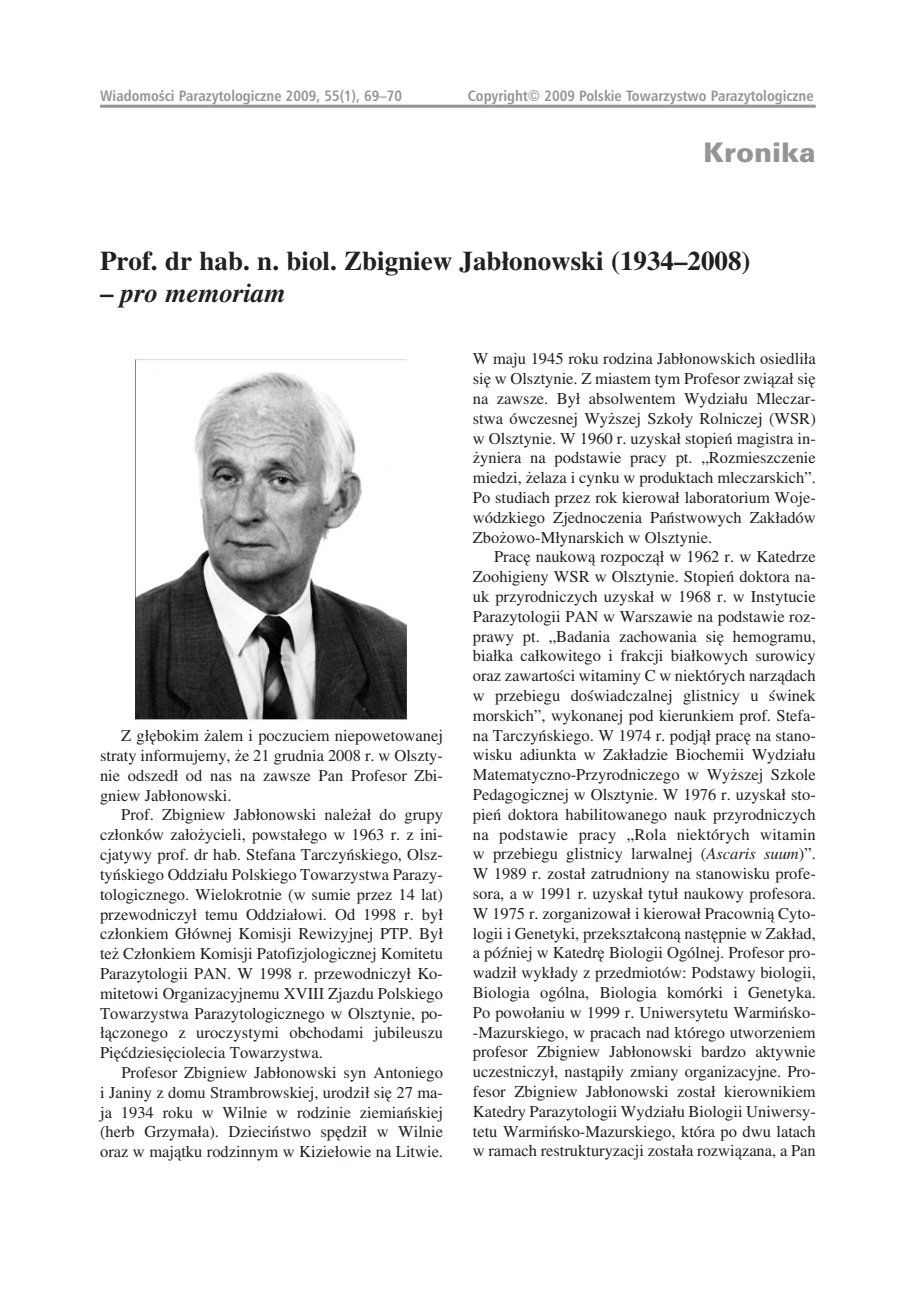
<style>
.page{position:relative;width:920px;height:1290px;background:#fff}
.page>*{position:absolute;margin:0;border:0;box-sizing:border-box;transform-origin:0 0}
.t1{font:700 27px "Toronto";color:#231f20}
.t2{font:italic 700 27px "Toronto";color:#231f20}
.t3{font:27px "USA Black";color:#939598}
.t4{font:16.5px/19.8px "Toronto";color:#231f20;text-align:justify}
.t5{font:15px "Humnst 777 Cn PL Bold A";color:#939598}
.s1{font-style:normal}
.s2{font-style:italic}
</style>
<div class="page">
<img style="left:135px;top:359px;width:272px;height:361px">
<hr style="left:100px;top:105px;width:716px;height:3px;background:#939598">
<p class="t5" style="left:100px;top:87px;width:304px">Wiadomoœci Parazytologiczne 2009, 55(1), 69–70</p>
<p class="t5" style="left:468px;top:87px;width:347px">Copyright© 2009 Polskie Towarzystwo Parazytologiczne</p>
<h1 class="t3" style="left:703px;top:137px;width:114px">Kronika</h1>
<h1 class="t1" style="left:100px;top:245px;width:652px">Prof. dr hab. n. biol. Zbigniew Jabłonowski (1934–2008)</h1>
<h1 class="t2" style="left:100px;top:277px;width:187px"><span class="s1">–</span> pro memoriam</h1>
<p class="t4" style="left:100px;top:726px;width:344px;text-indent:21px">Z głębokim żalem i poczuciem niepowetowanej straty informujemy, że 21 grudnia 2008 r. w Olszty&shy;nie odszedł od nas na zawsze Pan Profesor Zbi&shy;gniew Jabłonowski.</p>
<p class="t4" style="left:100px;top:805px;width:344px;text-indent:21px">Prof. Zbigniew Jabłonowski należał do grupy członków założycieli, powstałego w 1963 r. z ini&shy;cjatywy prof. dr hab. Stefana Tarczyńskiego, Olsz&shy;tyńskiego Oddziału Polskiego Towarzystwa Parazy&shy;tologicznego. Wielokrotnie (w sumie przez 14 lat) przewodniczył temu Oddziałowi. Od 1998 r. był członkiem Głównej Komisji Rewizyjnej PTP. Był też Członkiem Komisji Patofizjologicznej Komitetu Parazytologii PAN. W 1998 r. przewodniczył Ko&shy;mitetowi Organizacyjnemu XVIII Zjazdu Polskiego Towarzystwa Parazytologicznego w Olsztynie, po&shy;łączonego z uroczystymi obchodami jubileuszu Pięćdziesięciolecia Towarzystwa.</p>
<p class="t4" style="left:100px;top:1062px;width:344px;text-indent:21px">Profesor Zbigniew Jabłonowski syn Antoniego i Janiny z domu Strambrowskiej, urodził się 27 ma&shy;ja 1934 roku w Wilnie w rodzinie ziemiańskiej (herb Grzymała). Dzieciństwo spędził w Wilnie oraz w majątku rodzinnym w Kiziełowie na Litwie.</p>
<p class="t4" style="left:473px;top:349px;width:344px">W maju 1945 roku rodzina Jabłonowskich osiedliła się w Olsztynie. Z miastem tym Profesor związał się na zawsze. Był absolwentem Wydziału Mleczar&shy;stwa ówczesnej Wyższej Szkoły Rolniczej (WSR) w Olsztynie. W 1960 r. uzyskał stopień magistra in&shy;żyniera na podstawie pracy pt. „Rozmieszczenie miedzi, żelaza i cynku w produktach mleczarskich”.<br>Po studiach przez rok kierował laboratorium Woje&shy;wódzkiego Zjednoczenia Państwowych Zakładów Zbożowo-Młynarskich w Olsztynie.</p>
<p class="t4" style="left:473px;top:547px;width:344px;text-indent:21px">Pracę naukową rozpoczął w 1962 r. w Katedrze Zoohigieny WSR w Olsztynie. Stopień doktora na&shy;uk przyrodniczych uzyskał w 1968 r. w Instytucie Parazytologii PAN w Warszawie na podstawie roz&shy;prawy pt. „Badania zachowania się hemogramu, białka całkowitego i frakcji białkowych surowicy oraz zawartości witaminy C w niektórych narządach w przebiegu doświadczalnej glistnicy u świnek morskich”, wykonanej pod kierunkiem prof. Stefa&shy;na Tarczyńskiego. W 1974 r. podjął pracę na stano&shy;wisku adiunkta w Zakładzie Biochemii Wydziału Matematyczno-Przyrodniczego w Wyższej Szkole Pedagogicznej w Olsztynie. W 1976 r. uzyskał sto&shy;pień doktora habilitowanego nauk przyrodniczych na podstawie pracy „Rola niektórych witamin w przebiegu glistnicy larwalnej (<span class="s2">Ascaris suum</span>)”.<br>W 1989 r. został zatrudniony na stanowisku profe&shy;sora, a w 1991 r. uzyskał tytuł naukowy profesora.<br>W 1975 r. zorganizował i kierował Pracownią Cyto&shy;logii i Genetyki, przekształconą następnie w Zakład, a później w Katedrę Biologii Ogólnej. Profesor pro&shy;wadził wykłady z przedmiotów: Podstawy biologii, Biologia ogólna, Biologia komórki i Genetyka.<br>Po powołaniu w 1999 r. Uniwersytetu Warmińsko--Mazurskiego, w pracach nad którego utworzeniem profesor Zbigniew Jabłonowski bardzo aktywnie uczestniczył, nastąpiły zmiany organizacyjne. Pro&shy;fesor Zbigniew Jabłonowski został kierownikiem Katedry Parazytologii Wydziału Biologii Uniwersy&shy;tetu Warmińsko-Mazurskiego, która po dwu latach w ramach restrukturyzacji została rozwiązana, a Pan</p>
</div>
